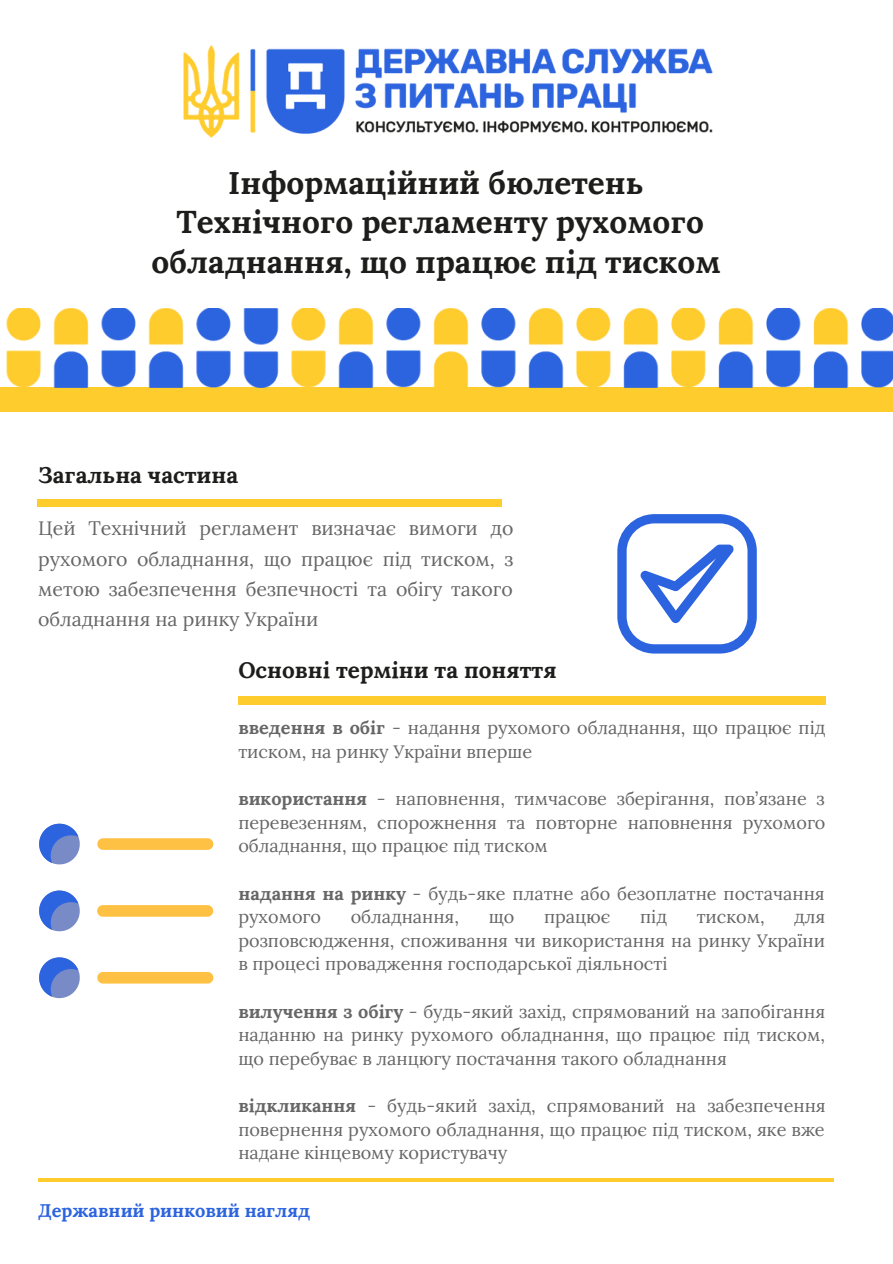
<style>
.page{position:relative;width:893px;height:1264px;background:#fff}
.page>*{position:absolute;margin:0;border:0;box-sizing:border-box;transform-origin:0 0}
.t1{font:700 31.5px/39.3px "Lora";color:#1d1d1b;text-align:center}
.t2{font:700 22.5px "Lora";color:#1d1d1b}
.t3{font:19.5px/30.3px "Lora";color:#666;text-align:justify}
.t4{font:700 18.15px "Lora";color:#2c64df}
.t5{font:18px/23.5px "Lora";color:#666;text-align:justify}
.s1{font-weight:700}
</style>
<div class="page">
<div style="left:0;top:387px;width:892px;height:24px;background:#ffcc2e"></div>
<hr style="left:38px;top:1178px;width:795px;height:3px;background:#ffcc2e">
<div style="left:37px;top:499px;width:464px;height:7px;background:#ffcc2e"></div>
<div style="left:238px;top:697px;width:587px;height:8px;background:#ffcc2e"></div>
<svg style="left:97px;top:838px;width:116px;height:11px"></svg>
<svg style="left:97px;top:905px;width:116px;height:11px"></svg>
<svg style="left:39px;top:823px;width:41px;height:41px"></svg>
<svg style="left:39px;top:890px;width:41px;height:41px"></svg>
<svg style="left:39px;top:957px;width:41px;height:41px"></svg>
<svg style="left:97px;top:972px;width:116px;height:11px"></svg>
<svg style="left:617px;top:514px;width:139px;height:139px"></svg>
<img style="left:183px;top:45px;width:530px;height:93px">
<img style="left:6px;top:309px;width:886px;height:79px">
<h1 class="t1" style="left:151px;top:163px;width:570px">Інформаційний бюлетень<br>Технічного регламенту рухомого обладнання, що працює під тиском</h1>
<p class="t2" style="left:38px;top:460px;width:201px">Загальна частина</p>
<p class="t3" style="left:38px;top:513px;width:477px">Цей Технічний регламент визначає вимоги до рухомого обладнання, що працює під тиском, з метою забезпечення безпечності та обігу такого обладнання на ринку України</p>
<p class="t2" style="left:238px;top:655px;width:320px">Основні терміни та поняття</p>
<p class="t5" style="left:238px;top:716px;width:588px"><span class="s1">введення в обіг</span> - надання рухомого обладнання, що працює під тиском, на ринку України вперше</p>
<p class="t5" style="left:238px;top:786px;width:588px"><span class="s1">використання</span> - наповнення, тимчасове зберігання, пов’язане з перевезенням, спорожнення та повторне наповнення рухомого обладнання, що працює під тиском</p>
<p class="t5" style="left:238px;top:881px;width:588px"><span class="s1">надання на ринку</span> - будь-яке платне або безоплатне постачання рухомого</p>
<p class="t5" style="left:351px;top:904px;width:110px">обладнання,</p>
<p class="t5" style="left:488px;top:904px;width:27px">що</p>
<p class="t5" style="left:544px;top:904px;width:68px">працює</p>
<p class="t5" style="left:640px;top:904px;width:28px">під</p>
<p class="t5" style="left:696px;top:904px;width:69px">тиском,</p>
<p class="t5" style="left:238px;top:904px;width:588px;text-indent:556px">для розповсюдження, споживання чи використання на ринку України в процесі провадження господарської діяльності</p>
<p class="t5" style="left:238px;top:999px;width:588px"><span class="s1">вилучення з обігу</span> - будь-який захід, спрямований на запобігання наданню на ринку рухомого обладнання, що працює під тиском, що перебуває в ланцюгу постачання такого обладнання</p>
<p class="t5" style="left:238px;top:1093px;width:589px"><span class="s1">відкликання</span> - будь-який захід, спрямований на забезпечення повернення рухомого обладнання, що працює під тиском, яке вже надане кінцевому користувачу</p>
<p class="t4" style="left:38px;top:1199px;width:274px">Державний ринковий нагляд</p>
</div>
